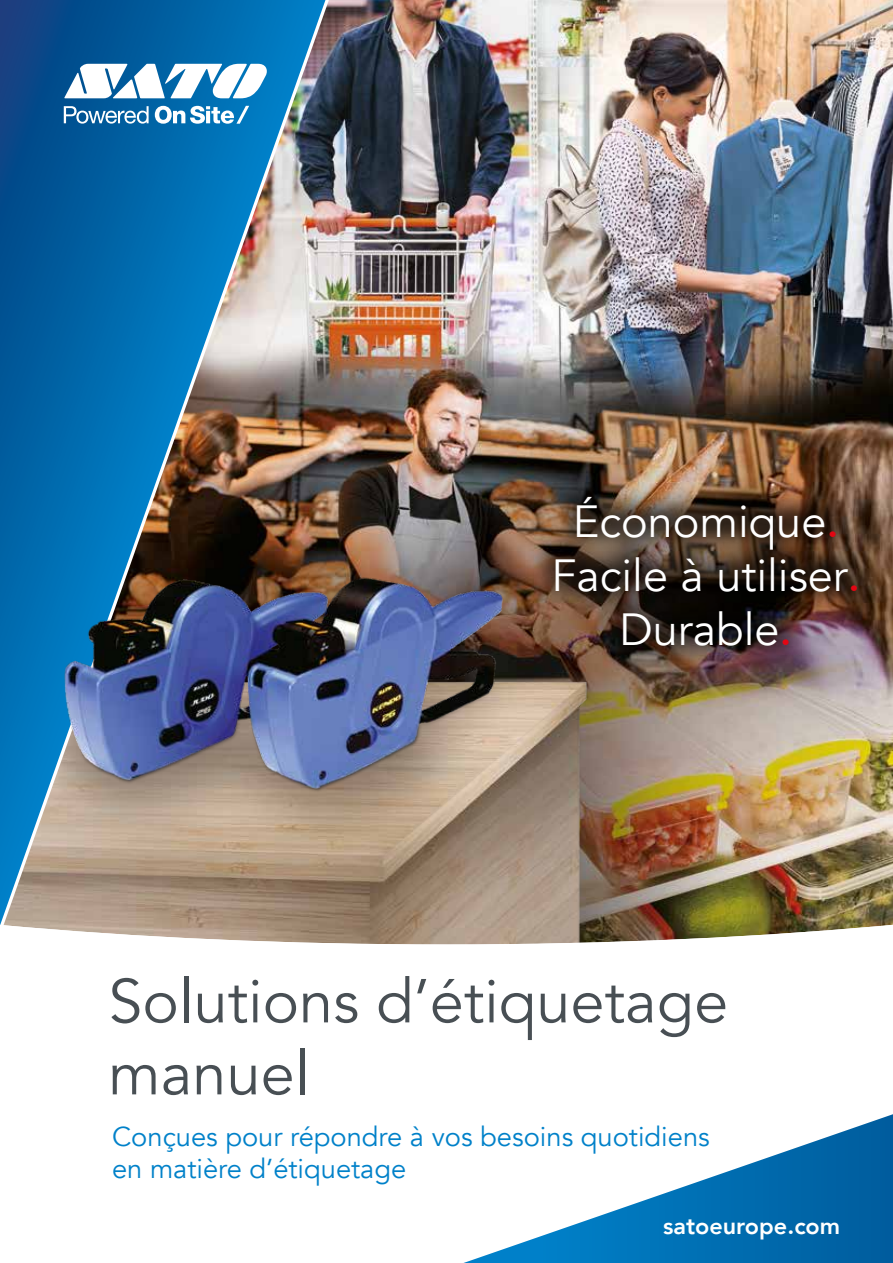
<style>
.page{position:relative;width:893px;height:1263px;background:#fff}
.page>*{position:absolute;margin:0;border:0;box-sizing:border-box;transform-origin:0 0}
.t1{font:61.35px/72px "Avenir";color:#484f54}
.t2{font:45px/54px "Avenir";color:#fff;text-align:center}
.t3{font:27.3px/32.7px "Avenir";color:#0081c9}
.t4{font:800 23.4px "Avenir";color:#fff}
.s1{font-weight:500;color:#e30613}
</style>
<div class="page">
<img style="left:353px;top:0;width:540px;height:924px">
<img style="left:353px;top:670px;width:339px;height:254px">
<img style="left:0;top:0;width:353px;height:924px">
<svg style="left:64px;top:106px;width:85px;height:18px"></svg>
<svg style="left:155px;top:106px;width:94px;height:18px"></svg>
<svg style="left:64px;top:64px;width:203px;height:34px"></svg>
<svg style="left:0;top:924px;width:893px;height:21px"></svg>
<div style="left:526px;top:467px;width:356px;height:202px;background:#000;opacity:.75"></div>
<svg style="left:463px;top:1114px;width:430px;height:149px"></svg>
<img style="left:36px;top:546px;width:494px;height:268px">
<h2 class="t2" style="left:551px;top:496px;width:311px">Économique<span class="s1">.<br></span>Facile à utiliser<span class="s1">.<br></span>Durable<span class="s1">.</span></h2>
<h1 class="t1" style="left:108px;top:966px;width:621px">Solutions d’étiquetage manuel</h1>
<p class="t3" style="left:112px;top:1120px;width:599px">Conçues pour répondre à vos besoins quotidiens en matière d’étiquetage</p>
<p class="t4" style="left:663px;top:1208px;width:179px">satoeurope.com</p>
</div>
